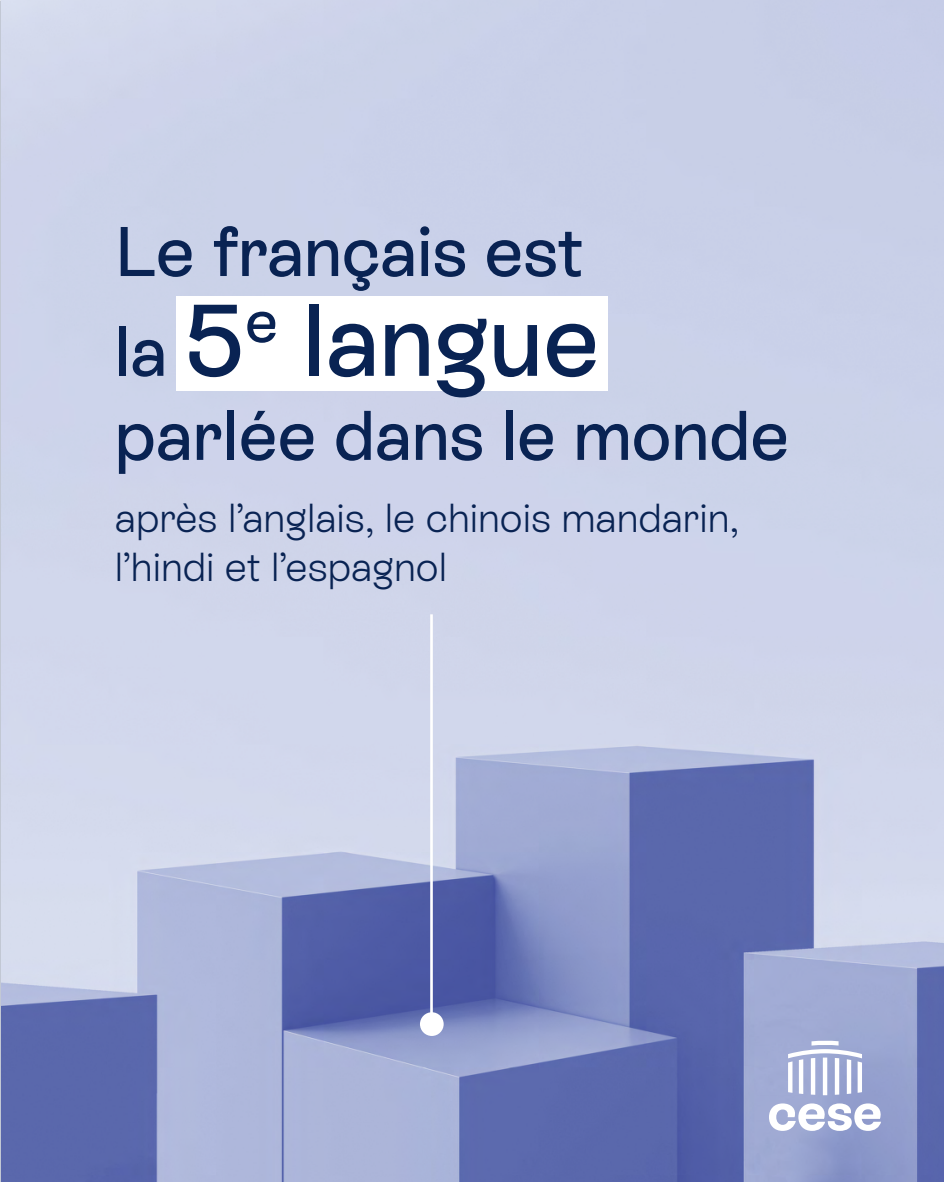
<style>
.page{position:relative;width:945px;height:1182px;background:#fff}
.page>*{position:absolute;margin:0;border:0;box-sizing:border-box;transform-origin:0 0}
.t1{font:500 101.5px "ES Rebond Grotesque";color:#092353}
.t2{font:500 70px "ES Rebond Grotesque";color:#092353}
.t3{font:300 40.25px/48.3px "ES Rebond Grotesque";color:#092353}
.s1{font-size:70px}
</style>
<div class="page">
<hr style="left:944px;top:0;width:1px;height:1181px;background:#83d0f5">
<img style="left:1px;top:0;width:943px;height:1181px">
<div style="left:176px;top:296px;width:432px;height:94px;background:#fff"></div>
<svg style="left:769px;top:1103px;width:114px;height:27px"></svg>
<svg style="left:788px;top:1040px;width:74px;height:55px"></svg>
<div style="left:420px;top:1012px;width:24px;height:23px;background:#fff;border-radius:50%"></div>
<hr style="left:430px;top:614px;width:3px;height:414px;background:#fff">
<h2 class="t2" style="left:115px;top:205px;width:470px">Le français est</h2>
<h1 class="t1" style="left:115px;top:273px;width:486px"><span class="s1">la</span> 5<sup>e</sup> langue</h1>
<h2 class="t2" style="left:115px;top:389px;width:676px">parlée dans le monde</h2>
<p class="t3" style="left:115px;top:493px;width:626px">après l’anglais, le chinois mandarin, l’hindi et l’espagnol</p>
</div>
